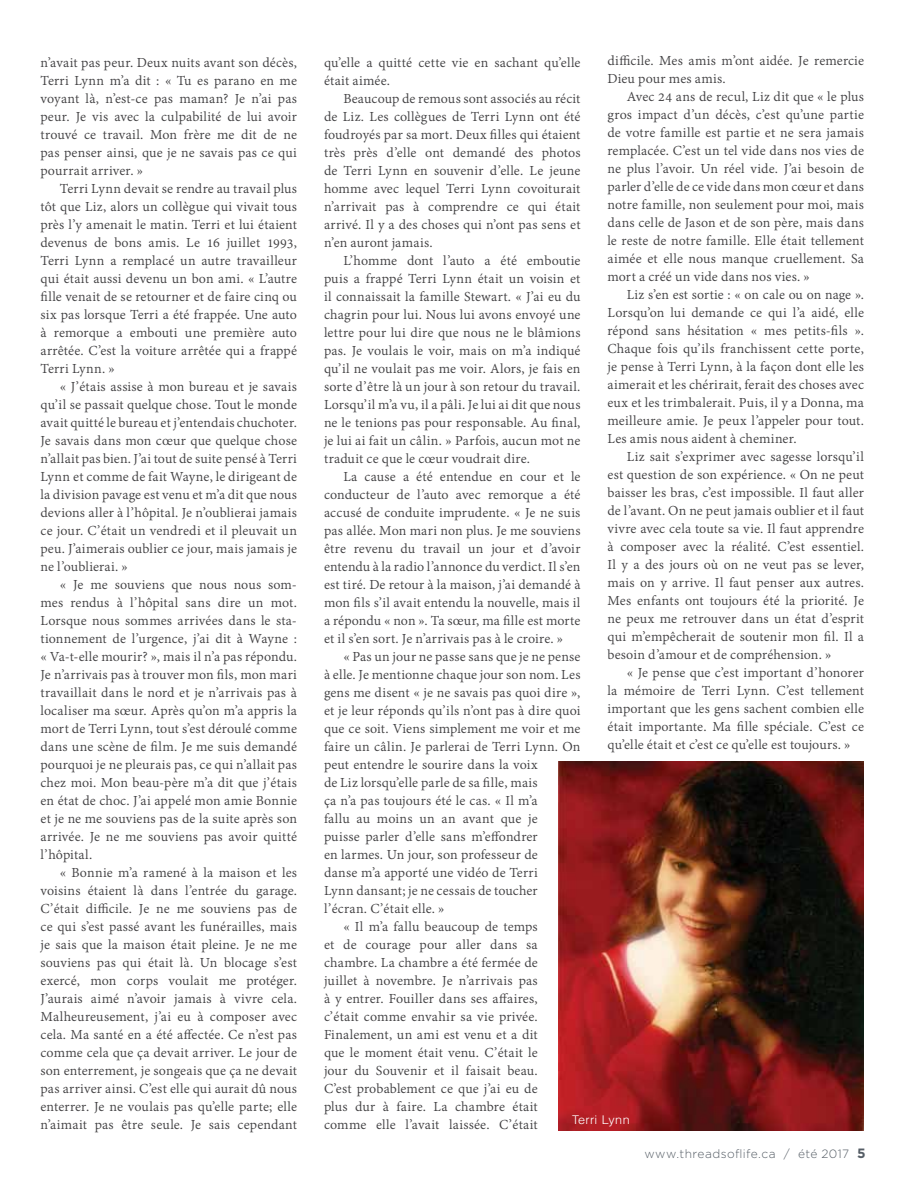
<style>
.page{position:relative;width:918px;height:1188px;background:#fff}
.page>*{position:absolute;margin:0;border:0;box-sizing:border-box;transform-origin:0 0}
.t1{font:15px/18px "Adobe Devanagari";letter-spacing:.01em;color:#414042;text-align:justify}
.t2{font:300 12px "Gotham";letter-spacing:.03em;color:#565e66}
.t3{font:300 12px "Helvetica";letter-spacing:.03em;color:#fff;scale:1.05 1}
.s1{font-weight:700;font-size:13.5px}
</style>
<div class="page">
<img style="left:558px;top:761px;width:306px;height:370px">
<p class="t1" style="left:40px;top:55px;width:258px">n’avait pas peur. Deux nuits avant son décès, Terri Lynn m’a dit : « Tu es parano en me voyant là, n’est-ce pas maman? Je n’ai pas peur. Je vis avec la culpabilité de lui avoir trouvé ce travail. Mon frère me dit de ne pas penser ainsi, que je ne savais pas ce qui pourrait arriver. »</p>
<p class="t1" style="left:40px;top:181px;width:258px;text-indent:19px">Terri Lynn devait se rendre au travail plus tôt que Liz, alors un collègue qui vivait tous près l’y amenait le matin. Terri et lui étaient devenus de bons amis. Le 16 juillet 1993, Terri Lynn a remplacé un autre travailleur qui était aussi devenu un bon ami. « L’autre fille venait de se retourner et de faire cinq ou six pas lorsque Terri a été frappée. Une auto à remorque a embouti une première auto arrêtée. C’est la voiture arrêtée qui a frappé Terri Lynn. »</p>
<p class="t1" style="left:40px;top:379px;width:258px;text-indent:19px">« J’étais assise à mon bureau et je savais qu’il se passait quelque chose. Tout le monde avait quitté le bureau et j’entendais chuchoter.<br>Je savais dans mon cœur que quelque chose n’allait pas bien. J’ai tout de suite pensé à Terri Lynn et comme de fait Wayne, le dirigeant de la division pavage est venu et m’a dit que nous devions aller à l’hôpital. Je n’oublierai jamais ce jour. C’était un vendredi et il pleuvait un peu. J’aimerais oublier ce jour, mais jamais je ne l’oublierai. »</p>
<p class="t1" style="left:40px;top:577px;width:258px;text-indent:19px">« Je me souviens que nous nous som&shy;mes rendus à l’hôpital sans dire un mot.<br>Lorsque nous sommes arrivées dans le sta&shy;tionnement de l’urgence, j’ai dit à Wayne : « Va-t-elle mourir? », mais il n’a pas répondu.<br>Je n’arrivais pas à trouver mon fils, mon mari travaillait dans le nord et je n’arrivais pas à localiser ma sœur. Après qu’on m’a appris la mort de Terri Lynn, tout s’est déroulé comme dans une scène de film. Je me suis demandé pourquoi je ne pleurais pas, ce qui n’allait pas chez moi. Mon beau-père m’a dit que j’étais en état de choc. J’ai appelé mon amie Bonnie et je ne me souviens pas de la suite après son arrivée. Je ne me souviens pas avoir quitté l’hôpital.</p>
<p class="t1" style="left:40px;top:865px;width:258px;text-indent:19px">« Bonnie m’a ramené à la maison et les voisins étaient là dans l’entrée du garage.<br>C’était difficile. Je ne me souviens pas de ce qui s’est passé avant les funérailles, mais je sais que la maison était pleine. Je ne me souviens pas qui était là. Un blocage s’est exercé, mon corps voulait me protéger.<br>J’aurais aimé n’avoir jamais à vivre cela.<br>Malheureusement, j’ai eu à composer avec cela. Ma santé en a été affectée. Ce n’est pas comme cela que ça devait arriver. Le jour de son enterrement, je songeais que ça ne devait pas arriver ainsi. C’est elle qui aurait dû nous enterrer. Je ne voulais pas qu’elle parte; elle n’aimait pas être seule. Je sais cependant</p>
<p class="t1" style="left:608px;top:53px;width:258px">difficile. Mes amis m’ont aidée. Je remercie<br>Dieu pour mes amis.</p>
<p class="t1" style="left:608px;top:89px;width:258px;text-indent:19px">Avec 24 ans de recul, Liz dit que « le plus gros impact d’un décès, c’est qu’une partie de votre famille est partie et ne sera jamais remplacée. C’est un tel vide dans nos vies de ne plus l’avoir. Un réel vide. J’ai besoin de parler d’elle de ce vide dans mon cœur et dans notre famille, non seulement pour moi, mais dans celle de Jason et de son père, mais dans le reste de notre famille. Elle était tellement aimée et elle nous manque cruellement. Sa mort a créé un vide dans nos vies. »</p>
<p class="t1" style="left:608px;top:287px;width:258px;text-indent:19px">Liz s’en est sortie : « on cale ou on nage ».<br>Lorsqu’on lui demande ce qui l’a aidé, elle répond sans hésitation « mes petits-fils ».<br>Chaque fois qu’ils franchissent cette porte, je pense à Terri Lynn, à la façon dont elle les aimerait et les chérirait, ferait des choses avec eux et les trimbalerait. Puis, il y a Donna, ma meilleure amie. Je peux l’appeler pour tout.<br>Les amis nous aident à cheminer.</p>
<p class="t1" style="left:608px;top:449px;width:258px;text-indent:19px">Liz sait s’exprimer avec sagesse lorsqu’il est question de son expérience. « On ne peut baisser les bras, c’est impossible. Il faut aller de l’avant. On ne peut jamais oublier et il faut vivre avec cela toute sa vie. Il faut apprendre à composer avec la réalité. C’est essentiel.<br>Il y a des jours où on ne veut pas se lever, mais on y arrive. Il faut penser aux autres.<br>Mes enfants ont toujours été la priorité. Je ne peux me retrouver dans un état d’esprit qui m’empêcherait de soutenir mon fil. Il a besoin d’amour et de compréhension. »</p>
<p class="t1" style="left:608px;top:665px;width:258px;text-indent:19px">« Je pense que c’est important d’honorer la mémoire de Terri Lynn. C’est tellement important que les gens sachent combien elle était importante. Ma fille spéciale. C’est ce qu’elle était et c’est ce qu’elle est toujours. »</p>
<p class="t1" style="left:324px;top:55px;width:258px">qu’elle a quitté cette vie en sachant qu’elle était aimée.</p>
<p class="t1" style="left:324px;top:91px;width:258px;text-indent:19px">Beaucoup de remous sont associés au récit de Liz. Les collègues de Terri Lynn ont été foudroyés par sa mort. Deux filles qui étaient très près d’elle ont demandé des photos de Terri Lynn en souvenir d’elle. Le jeune homme avec lequel Terri Lynn covoiturait n’arrivait pas à comprendre ce qui était arrivé. Il y a des choses qui n’ont pas sens et n’en auront jamais.</p>
<p class="t1" style="left:324px;top:253px;width:258px;text-indent:19px">L’homme dont l’auto a été emboutie puis a frappé Terri Lynn était un voisin et il connaissait la famille Stewart. « J’ai eu du chagrin pour lui. Nous lui avons envoyé une lettre pour lui dire que nous ne le blâmions pas. Je voulais le voir, mais on m’a indiqué qu’il ne voulait pas me voir. Alors, je fais en sorte d’être là un jour à son retour du travail.<br>Lorsqu’il m’a vu, il a pâli. Je lui ai dit que nous ne le tenions pas pour responsable. Au final, je lui ai fait un câlin. » Parfois, aucun mot ne traduit ce que le cœur voudrait dire.</p>
<p class="t1" style="left:324px;top:469px;width:258px;text-indent:19px">La cause a été entendue en cour et le conducteur de l’auto avec remorque a été accusé de conduite imprudente. « Je ne suis pas allée. Mon mari non plus. Je me souviens être revenu du travail un jour et d’avoir entendu à la radio l’annonce du verdict. Il s’en est tiré. De retour à la maison, j’ai demandé à mon fils s’il avait entendu la nouvelle, mais il a répondu « non ». Ta sœur, ma fille est morte et il s’en sort. Je n’arrivais pas à le croire. »</p>
<p class="t1" style="left:343px;top:649px;width:239px">« Pas un jour ne passe sans que je ne pense</p>
<p class="t1" style="left:324px;top:667px;width:258px">à elle. Je mentionne chaque jour son nom. Les</p>
<p class="t1" style="left:324px;top:685px;width:258px">gens me disent « je ne savais pas quoi dire »,</p>
<p class="t1" style="left:324px;top:703px;width:258px">et je leur réponds qu’ils n’ont pas à dire quoi</p>
<p class="t1" style="left:324px;top:721px;width:258px">que ce soit. Viens simplement me voir et me</p>
<p class="t1" style="left:324px;top:739px;width:258px">faire un câlin. Je parlerai de Terri Lynn. On</p>
<p class="t1" style="left:324px;top:757px;width:215px">peut entendre le sourire dans la voix</p>
<p class="t1" style="left:324px;top:775px;width:215px">de Liz lorsqu’elle parle de sa fille, mais</p>
<p class="t1" style="left:324px;top:793px;width:215px">ça n’a pas toujours été le cas. « Il m’a</p>
<p class="t1" style="left:324px;top:811px;width:215px">fallu au moins un an avant que je</p>
<p class="t1" style="left:324px;top:829px;width:215px">puisse parler d’elle sans m’effondrer</p>
<p class="t1" style="left:324px;top:847px;width:215px">en larmes. Un jour, son professeur de</p>
<p class="t1" style="left:324px;top:865px;width:215px">danse m’a apporté une vidéo de Terri</p>
<p class="t1" style="left:324px;top:883px;width:215px">Lynn dansant; je ne cessais de toucher</p>
<p class="t1" style="left:324px;top:901px;width:122px">l’écran. C’était elle. »</p>
<p class="t1" style="left:343px;top:919px;width:196px">« Il m’a fallu beaucoup de temps</p>
<p class="t1" style="left:324px;top:937px;width:215px">et de courage pour aller dans sa</p>
<p class="t1" style="left:324px;top:955px;width:215px">chambre. La chambre a été fermée de</p>
<p class="t1" style="left:324px;top:973px;width:215px">juillet à novembre. Je n’arrivais pas</p>
<p class="t1" style="left:324px;top:991px;width:215px">à y entrer. Fouiller dans ses affaires,</p>
<p class="t1" style="left:324px;top:1009px;width:215px">c’était comme envahir sa vie privée.</p>
<p class="t1" style="left:324px;top:1027px;width:215px">Finalement, un ami est venu et a dit</p>
<p class="t1" style="left:324px;top:1045px;width:215px">que le moment était venu. C’était le</p>
<p class="t1" style="left:324px;top:1063px;width:215px">jour du Souvenir et il faisait beau.</p>
<p class="t1" style="left:324px;top:1081px;width:215px">C’est probablement ce que j’ai eu de</p>
<p class="t1" style="left:324px;top:1099px;width:215px">plus dur à faire. La chambre était</p>
<p class="t1" style="left:324px;top:1117px;width:215px">comme elle l’avait laissée. C’était</p>
<p class="t3" style="left:572px;top:1112px;width:56px">Terri Lynn</p>
<p class="t2" style="left:644px;top:1146px;width:223px">www.threadsoflife.ca / été 2017 <span class="s1">5</span></p>
</div>
